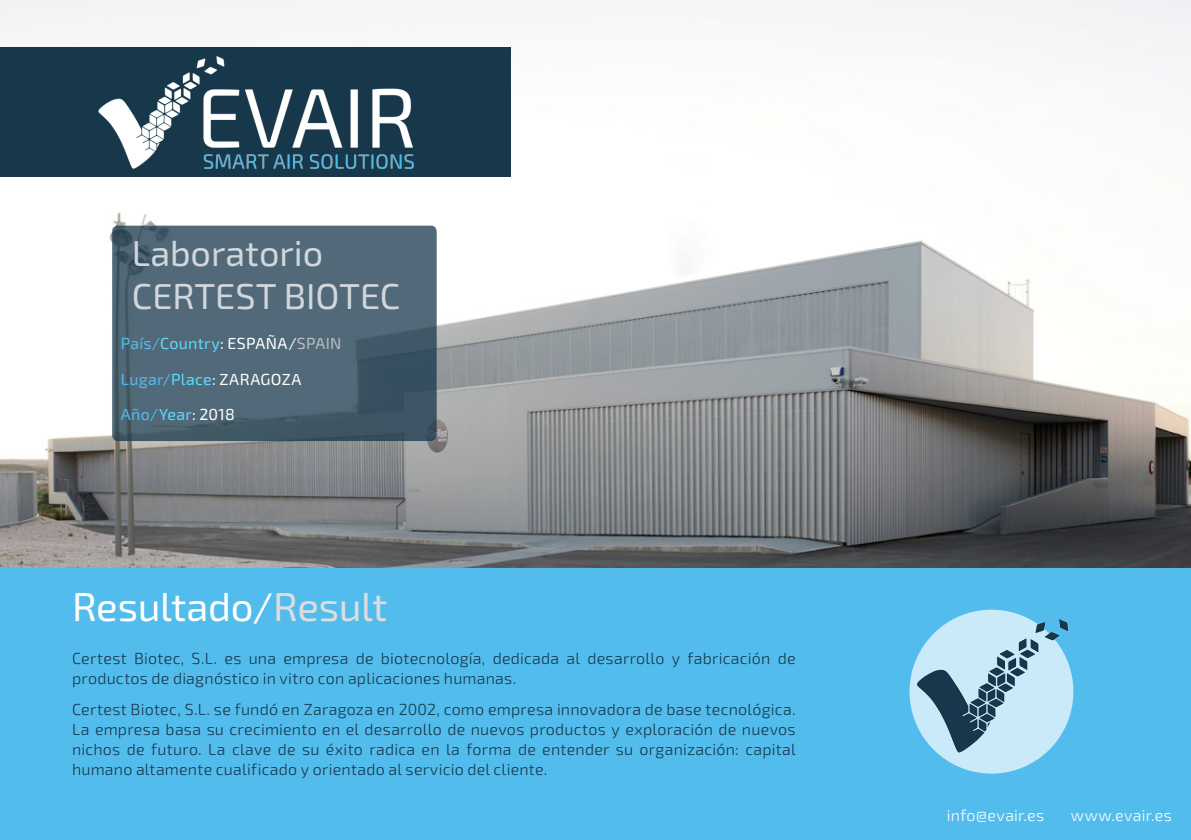
<style>
.page{position:relative;width:1191px;height:840px;background:#fff}
.page>*{position:absolute;margin:0;border:0;box-sizing:border-box;transform-origin:0 0}
.t1{font:40px "Exo 2";letter-spacing:-.01em;color:#fff}
.t2{font:36px "Exo 2";color:#d1d7db}
.t3{font:300 16px/20px "Exo 2";letter-spacing:.015em;color:#17374b}
.t4{font:16px "Exo 2";letter-spacing:.015em;color:#fff}
.t5{font:300 16px "Exo 2";letter-spacing:.025em;color:#fff}
.s1{color:#52bcec}
.s2{color:#5ddaff}
.s3{color:#bcbdc0}
.s4{color:#dcdddf}
</style>
<div class="page">
<img style="left:0;top:0;width:1191px;height:568px">
<div style="left:0;top:568px;width:1191px;height:271px;background:#52bcec"></div>
<div style="left:0;top:47px;width:511px;height:130px;background:#17374b"></div>
<svg style="left:112px;top:225px;width:325px;height:216px;background:#4c6473"></svg>
<div style="left:909px;top:609px;width:164px;height:164px;background:#caeaf9;border-radius:50%"></div>
<img style="left:909px;top:614px;width:164px;height:142px">
<img style="left:98px;top:56px;width:316px;height:113px">
<p class="t2" style="left:132px;top:232px;width:193px">Laboratorio</p>
<p class="t2" style="left:132px;top:275px;width:270px">CERTEST BIOTEC</p>
<p class="t4" style="left:121px;top:334px;width:222px"><span class="s1">País/</span><span class="s2">Country</span>: ESPAÑA/<span class="s3">SPAIN</span></p>
<p class="t4" style="left:121px;top:369px;width:182px"><span class="s1">Lugar/</span><span class="s2">Place</span>: ZARAGOZA</p>
<p class="t4" style="left:121px;top:405px;width:115px"><span class="s1">Año/</span><span class="s2">Year</span>: 2018</p>
<p class="t1" style="left:72px;top:583px;width:317px">Resultado/<span class="s4">Result</span></p>
<p class="t3" style="left:72px;top:648px;width:725px">Certest Biotec, S.L. es una empresa de biotecnología, dedicada al desarrollo y fabricación de productos de diagnóstico in vitro con aplicaciones humanas.</p>
<p class="t3" style="left:72px;top:699px;width:725px;text-align:justify">Certest Biotec, S.L. se fundó en Zaragoza en 2002, como empresa innovadora de base tecnológica.<br>La empresa basa su crecimiento en el desarrollo de nuevos productos y exploración de nuevos nichos de futuro. La clave de su éxito radica en la forma de entender su organización: capital humano altamente cualificado y orientado al servicio del cliente.</p>
<p class="t5" style="left:947px;top:805px;width:99px">info@evair.es</p>
<p class="t5" style="left:1070px;top:805px;width:103px">www.evair.es</p>
</div>
